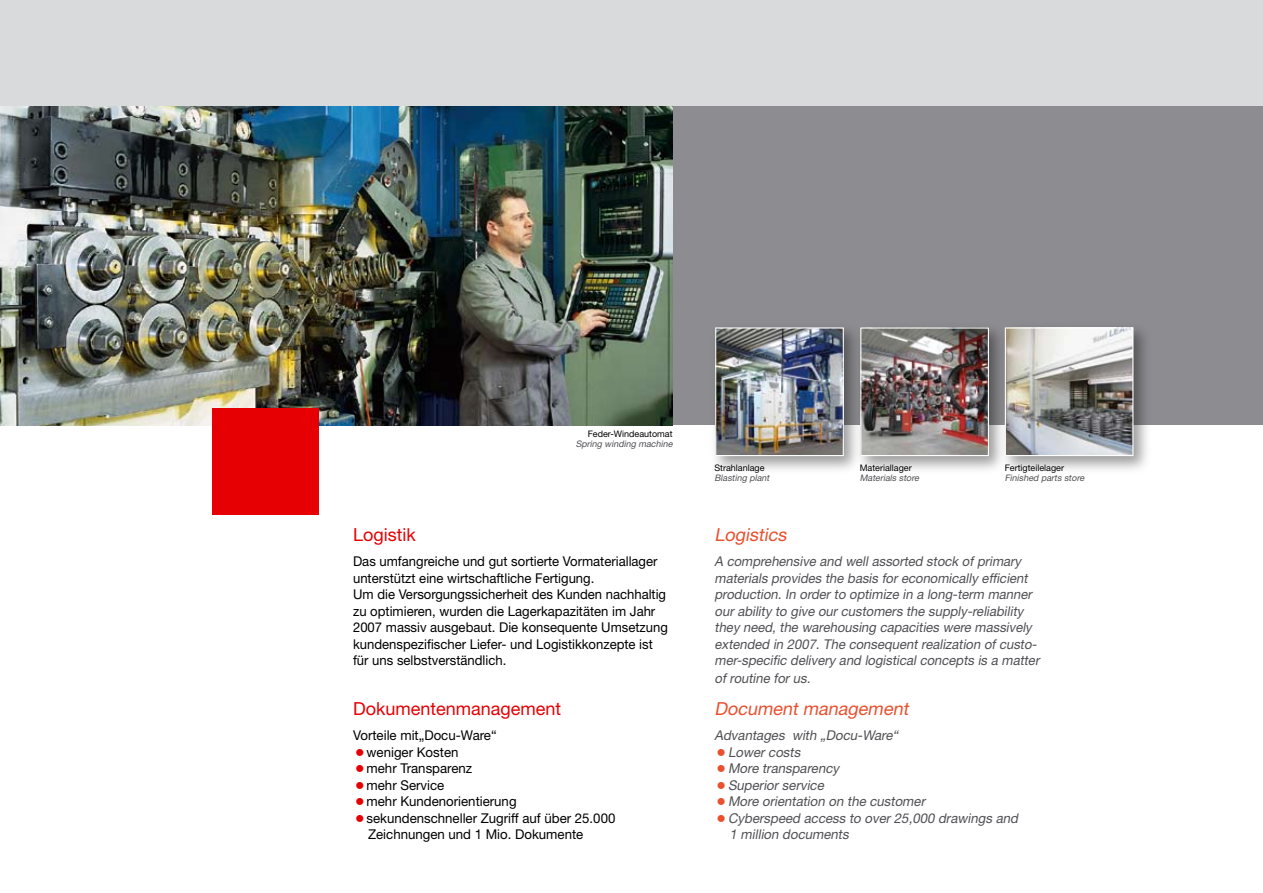
<style>
.page{position:relative;width:1263px;height:893px;background:#fff}
.page>*{position:absolute;margin:0;border:0;box-sizing:border-box;transform-origin:0 0}
.t1{font:18px "Helvetica Neue LT";color:#e60004}
.t2{font:italic 18px "Helvetica Neue LT";color:#e9502e}
.t3{font:italic 13.5px/16.5px "Helvetica Neue LT";color:#504f53}
.t4{font:13.5px/16.5px "Helvetica Neue LT";color:#000}
.t5{font:italic 9px "Helvetica Neue LT";color:#504f53}
.t6{font:9px "Helvetica Neue LT";color:#000}
.s1{font-family:"SIL Kai Reg Jian";color:#e60004}
.s2{font-family:"SIL Kai Reg Jian";font-style:normal;color:#e9502e}
</style>
<div class="page">
<div style="left:0;top:0;width:1263px;height:106px;background:#d8dadc"></div>
<div style="left:0;top:106px;width:1263px;height:319px;background:#8d8c90"></div>
<img style="left:0;top:106px;width:672px;height:319px">
<div style="left:213px;top:408px;width:106px;height:106px;background:#e60004"></div>
<div style="left:999px;top:322px;width:153px;height:153px;background:#000;opacity:.4"></div>
<img style="left:1008px;top:329px;width:123px;height:125px">
<div style="left:1005px;top:327px;width:128px;height:129px;border:1px solid #fff"></div>
<div style="left:709px;top:322px;width:154px;height:153px;background:#000;opacity:.4"></div>
<img style="left:717px;top:329px;width:125px;height:125px">
<div style="left:715px;top:327px;width:129px;height:129px;border:1px solid #fff"></div>
<div style="left:854px;top:322px;width:154px;height:153px;background:#000;opacity:.4"></div>
<img style="left:862px;top:329px;width:125px;height:125px">
<div style="left:860px;top:327px;width:129px;height:129px;border:1px solid #fff"></div>
<p class="t6" style="left:588px;top:428px;width:86px">Feder-Windeautomat</p>
<p class="t5" style="left:576px;top:438px;width:100px">Spring winding machine</p>
<h1 class="t1" style="left:353px;top:524px;width:64px">Logistik</h1>
<p class="t4" style="left:353px;top:553px;width:316px">Das umfangreiche und gut sortierte Vormateriallager unterstützt eine wirtschaftliche Fertigung.<br>Um die Versorgungssicherheit des Kunden nachhaltig zu optimieren, wurden die Lagerkapazitäten im Jahr 2007 massiv ausgebaut. Die konsequente Umsetzung kundenspezifischer Liefer- und Logistikkonzepte ist für uns selbstverständlich.</p>
<h1 class="t1" style="left:353px;top:698px;width:210px">Dokumentenmanagement</h1>
<p class="t4" style="left:353px;top:727px;width:145px">Vorteile mit„Docu-Ware“</p>
<p class="t4" style="left:353px;top:743px;width:107px"><span class="s1">●</span>weniger Kosten</p>
<p class="t4" style="left:353px;top:760px;width:121px"><span class="s1">●</span>mehr Transparenz</p>
<p class="t4" style="left:353px;top:776px;width:93px"><span class="s1">●</span>mehr Service</p>
<p class="t4" style="left:353px;top:793px;width:165px"><span class="s1">●</span>mehr Kundenorientierung</p>
<p class="t4" style="left:368px;top:809px;width:249px;text-indent:-15px"><span class="s1">●</span>sekundenschneller Zugriff auf über 25.000<br>Zeichnungen und 1 Mio. Dokumente</p>
<p class="t6" style="left:714px;top:462px;width:52px">Strahlanlage</p>
<p class="t5" style="left:714px;top:472px;width:58px">Blasting plant</p>
<p class="t6" style="left:860px;top:462px;width:53px">Materiallager</p>
<p class="t5" style="left:860px;top:472px;width:63px">Materials store</p>
<p class="t6" style="left:1005px;top:462px;width:61px">Fertigteilelager</p>
<p class="t5" style="left:1005px;top:472px;width:83px">Finished parts store</p>
<h1 class="t2" style="left:714px;top:524px;width:77px">Logistics</h1>
<p class="t3" style="left:714px;top:553px;width:329px">A comprehensive and well assorted stock of primary materials provides the basis for economically efficient production. In order to optimize in a long-term manner our ability to give our customers the supply-reliability they need, the warehousing capacities were massively extended in 2007. The consequent realization of custo&shy;mer-specific delivery and logistical concepts is a matter</p>
<p class="t3" style="left:714px;top:670px;width:100px">of routine for us.</p>
<h1 class="t2" style="left:714px;top:698px;width:199px">Document management</h1>
<p class="t3" style="left:714px;top:727px;width:188px">Advantages with „Docu-Ware“</p>
<p class="t3" style="left:714px;top:743px;width:90px"><span class="s2">●</span> Lower costs</p>
<p class="t3" style="left:714px;top:760px;width:126px"><span class="s2">●</span> More transparency</p>
<p class="t3" style="left:714px;top:776px;width:114px"><span class="s2">●</span> Superior service</p>
<p class="t3" style="left:714px;top:793px;width:215px"><span class="s2">●</span> More orientation on the customer</p>
<p class="t3" style="left:729px;top:809px;width:293px;text-indent:-15px"><span class="s2">●</span> Cyberspeed access to over 25,000 drawings and<br>1 million documents</p>
</div>
